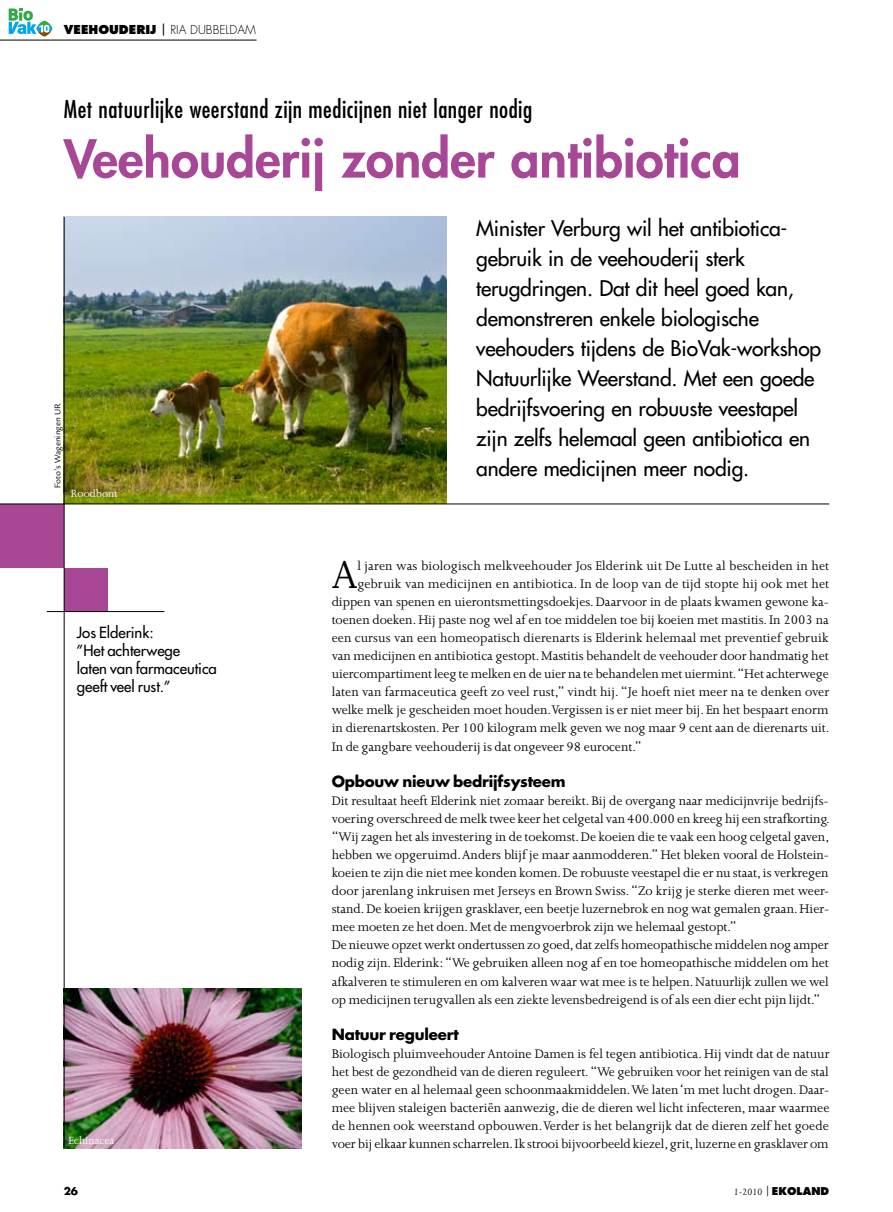
<style>
.page{position:relative;width:893px;height:1212px;background:#fff}
.page>*{position:absolute;margin:0;border:0;box-sizing:border-box;transform-origin:0 0}
.t1{font:800 51px "Futura Std";color:#a94797}
.t2{font:44.4px "Joanna MT Std";color:#000}
.t3{font:condensed 24px "Futura Std";letter-spacing:.02em;color:#000}
.t4{font:500 21px/30px "Futura Std";letter-spacing:-.01em;color:#000}
.t5{font:500 15px/18px "Futura Std";letter-spacing:-.005em;color:#000}
.t6{font:700 15px "Futura Std";letter-spacing:-.015em;color:#000}
.t7{font:14.25px/18px "Joanna MT Std";letter-spacing:-.005em;color:#000}
.t8{font:12px "Joanna MT Std";color:#fff}
.t9{font:300 12px "Futura Std";color:#000}
.t10{font:800 12px "Futura Std";color:#000}
.t11{font:800 10.5px "Futura Std";color:#000}
.t12{font:700 10.5px "Futura Std";color:#000}
.t13{font:9px "Legacy Sans Std";letter-spacing:-.005em;color:#000}
.s1{font-weight:800}
.s2{font-weight:500}
.s3{font-family:"Joanna MT Std";font-weight:400;font-style:italic}
</style>
<div class="page">
<img style="left:65px;top:217px;width:381px;height:287px">
<div style="left:0;top:504px;width:64px;height:64px;background:#a94797"></div>
<hr style="left:0;top:40px;width:257px;height:1px;background:#000">
<div style="left:64px;top:568px;width:44px;height:44px;background:#a94797"></div>
<img style="left:65px;top:989px;width:237px;height:159px">
<hr style="left:64px;top:217px;width:1px;height:931px;background:#000">
<hr style="left:47px;top:611px;width:117px;height:1px;background:#000">
<hr style="left:0;top:504px;width:829px;height:1px;background:#000">
<svg style="left:9px;top:9px;width:43px;height:28px"></svg>
<p class="t10" style="left:64px;top:22px;width:20px">VEEHOUDE</p>
<p class="t9" style="left:136px;top:22px;width:78px"><span class="s1">RIJ</span> <span class="s2">|</span> RIA DUBBELDAM</p>
<h3 class="t3" style="left:64px;top:94px;width:470px">Met natuurlijke weerstand zijn medicijnen niet langer nodig</h3>
<h1 class="t1" style="left:64px;top:126px;width:678px">Veehouderij zonder antibiotica</h1>
<p class="t13" style="left:53px;top:488px;width:87px;rotate:-90deg">Foto’s Wageningen UR</p>
<p class="t8" style="left:71px;top:486px;width:48px">Roodbont</p>
<p class="t5" style="left:77px;top:623px;width:142px">Jos Elderink:<br>”Het achterwege<br>laten van farmaceutica geeft veel rust.”</p>
<p class="t8" style="left:68px;top:1134px;width:48px">Echinacea</p>
<p class="t4" style="left:476px;top:213px;width:346px">Minister Verburg wil het antibiotica&shy;gebruik in de veehouderij sterk terugdringen. Dat dit heel goed kan, demonstreren enkele biologische veehouders tijdens de BioVak-workshop Natuurlijke Weerstand. Met een goede bedrijfsvoering en robuuste veestapel zijn zelfs helemaal geen antibiotica en andere medicijnen meer nodig.</p>
<h2 class="t2" style="left:332px;top:551px;width:27px">A</h2>
<p class="t7" style="left:357px;top:557px;width:473px">l jaren was biologisch melkveehouder Jos Elderink uit De Lutte al bescheiden in het</p>
<p class="t7" style="left:357px;top:575px;width:473px">gebruik van medicijnen en antibiotica. In de loop van de tijd stopte hij ook met het</p>
<p class="t7" style="left:332px;top:593px;width:499px">dippen van spenen en uierontsmettingsdoekjes. Daarvoor in de plaats kwamen gewone ka-</p>
<p class="t7" style="left:332px;top:611px;width:499px">toenen doeken. Hij paste nog wel af en toe middelen toe bij koeien met mastitis. In 2003 na</p>
<p class="t7" style="left:332px;top:629px;width:498px">een cursus van een homeopatisch dierenarts is Elderink helemaal met preventief gebruik</p>
<p class="t7" style="left:332px;top:647px;width:499px">van medicijnen en antibiotica gestopt. Mastitis behandelt de veehouder door handmatig het</p>
<p class="t7" style="left:332px;top:665px;width:499px">uiercompartiment leeg te melken en de uier na te behandelen met uiermint. “Het achterwege</p>
<p class="t7" style="left:332px;top:683px;width:499px">laten van farmaceutica geeft zo veel rust,” vindt hij. “Je hoeft niet meer na te denken over</p>
<p class="t7" style="left:332px;top:701px;width:498px">welke melk je gescheiden moet houden. Vergissen is er niet meer bij. En het bespaart enorm</p>
<p class="t7" style="left:332px;top:719px;width:499px">in dierenartskosten. Per 100 kilogram melk geven we nog maar 9 cent aan de dierenarts uit.</p>
<p class="t7" style="left:332px;top:737px;width:311px">In de gangbare veehouderij is dat ongeveer 98 eurocent.”</p>
<p class="t6" style="left:332px;top:771px;width:236px">Opbouw nieuw bedrijfsysteem</p>
<p class="t7" style="left:332px;top:792px;width:500px">Dit resultaat heeft Elderink niet zomaar bereikt. Bij de overgang naar medicijnvrije bedrijfs&shy;voering overschreed de melk twee keer het celgetal van 400.000 en kreeg hij een strafkorting. “Wij zagen het als investering in de toekomst. De koeien die te vaak een hoog celgetal gaven, hebben we opgeruimd. Anders blijf je maar aanmodderen.” Het bleken vooral de Holstein&shy;koeien te zijn die niet mee konden komen. De robuuste veestapel die er nu staat, is verkregen door jarenlang inkruisen met Jerseys en Brown Swiss. “Zo krijg je sterke dieren met weer&shy;stand. De koeien krijgen grasklaver, een beetje luzernebrok en nog wat gemalen graan. Hier&shy;mee moeten ze het doen. Met de mengvoerbrok zijn we helemaal gestopt.”<br>De nieuwe opzet werkt ondertussen zo goed, dat zelfs homeopathische middelen nog amper nodig zijn. Elderink: “We gebruiken alleen nog af en toe homeopathische middelen om het afkalveren te stimuleren en om kalveren waar wat mee is te helpen. Natuurlijk zullen we wel op medicijnen terugvallen als een ziekte levensbedreigend is of als een dier echt pijn lijdt.”</p>
<p class="t6" style="left:332px;top:1024px;width:129px">Natuur reguleert</p>
<p class="t7" style="left:332px;top:1045px;width:499px;text-align:justify">Biologisch pluimveehouder Antoine Damen is fel tegen antibiotica. Hij vindt dat de natuur het best de gezondheid van de dieren reguleert. “We gebruiken voor het reinigen van de stal geen water en al helemaal geen schoonmaakmiddelen. We laten ‘m met lucht drogen. Daar&shy;mee blijven staleigen bacteriën aanwezig, die de dieren wel licht infecteren, maar waarmee de hennen ook weerstand opbouwen. Verder is het belangrijk dat de dieren zelf het goede voer bij elkaar kunnen scharrelen. Ik strooi bijvoorbeeld kiezel, grit, luzerne en grasklaver om</p>
<p class="t12" style="left:64px;top:1184px;width:16px">26</p>
<p class="t11" style="left:734px;top:1184px;width:97px"><span class="s3">1-2010</span> <span class="s2">|</span> EKOLAND</p>
</div>
